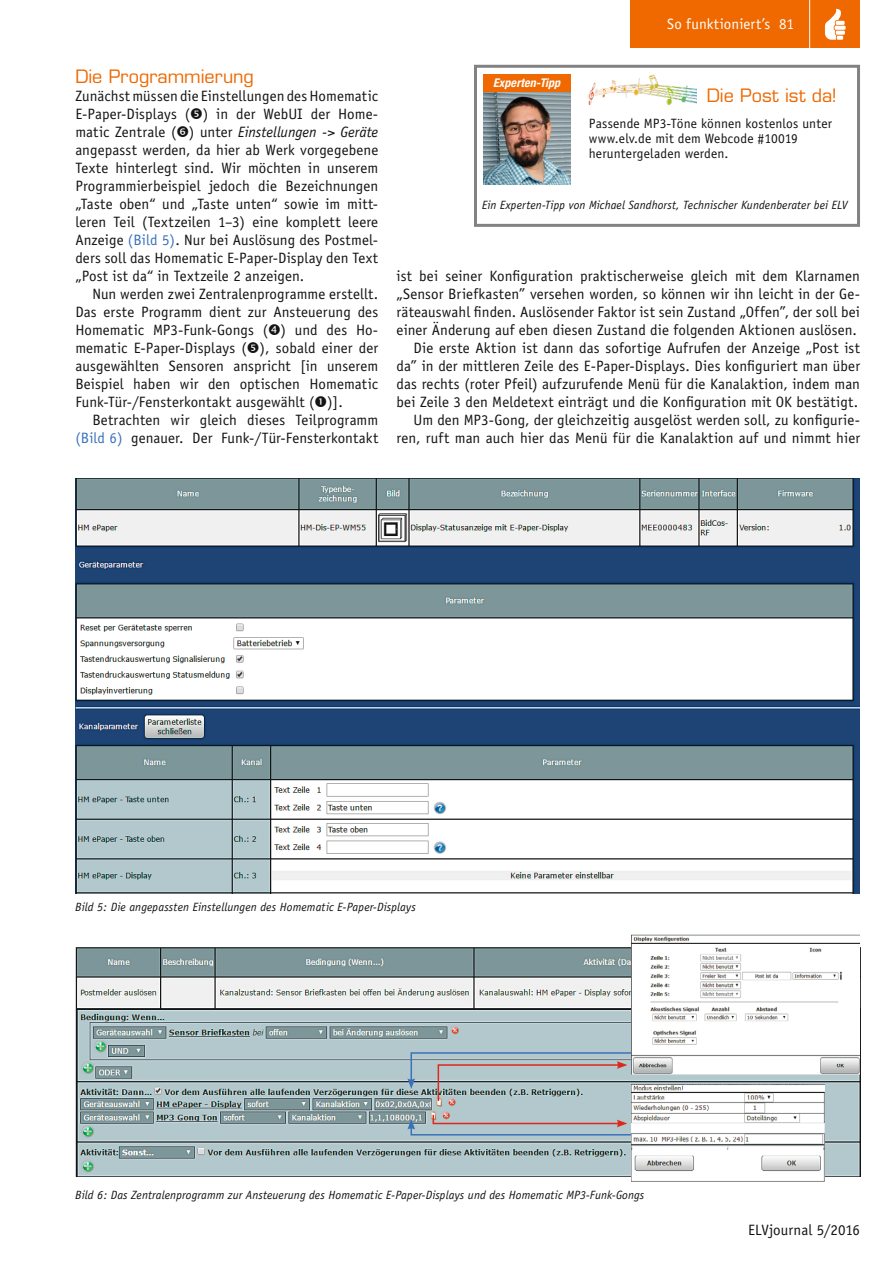
<style>
.page{position:relative;width:894px;height:1264px;background:#fff}
.page>*{position:absolute;margin:0;border:0;box-sizing:border-box;transform-origin:0 0}
.Subhead_5{font:18px "Eurostile";letter-spacing:-.005em;color:#ef6800}
.Fließtext_Neue_Zeile{font:15px/18px "Officina Sans";letter-spacing:.005em;color:#141414;text-align:justify}
.Fließtext_Neuer_Absa{font:15px/18px "Officina Sans";letter-spacing:.005em;color:#141414;text-align:justify}
.t1{font:15px "Officina Sans";letter-spacing:.005em;color:#fff}
.Fließtext_Neuer_Absa-2{font:13.5px "Officina Sans";letter-spacing:.01em;color:#141414}
.Bildunterschrift{font:italic 12px "Officina Sans";letter-spacing:.01em;color:#141414}
.Balken__Experten-Tip{font:italic 700 condensed 12px "Helvetica Neue LT";letter-spacing:.01em;color:#fff}
.s1{font-style:italic}
.s2{color:#3a72b8}
</style>
<div class="page">
<div style="left:630px;top:1px;width:230px;height:47px;background:#ef6800"></div>
<hr style="left:809px;top:1px;width:1px;height:51px;background:#fff">
<svg style="left:825px;top:8px;width:20px;height:32px"></svg>
<div style="left:474px;top:65px;width:386px;height:162px;background:#fff;border:3px solid #818281"></div>
<img style="left:588px;top:68px;width:109px;height:38px">
<img style="left:483px;top:92px;width:87px;height:93px">
<div style="left:483px;top:74px;width:87px;height:18px;background:#ef6800"></div>
<img style="left:75px;top:479px;width:785px;height:414px">
<img style="left:75px;top:947px;width:785px;height:228px">
<svg style="left:407px;top:1051px;width:228px;height:51px;background:#a6b5bb"></svg>
<svg style="left:407px;top:1113px;width:224px;height:23px;background:#abb5bd"></svg>
<img style="left:631px;top:1084px;width:193px;height:97px">
<img style="left:631px;top:934px;width:229px;height:140px">
<p class="Subhead_5" style="left:75px;top:65px;width:180px">Die Programmierung</p>
<p class="Fließtext_Neuer_Absa" style="left:75px;top:87px;width:304px">Zunächst müssen die Einstellungen des Homematic E-Paper-Displays ( ) in der WebUI der Home&shy;matic Zentrale ( ) unter <span class="s1">Einstellungen -&gt; Geräte </span>angepasst werden, da hier ab Werk vorgegebene Texte hinterlegt sind. Wir möchten in unserem Programmierbeispiel jedoch die Bezeichnungen „Taste oben“ und „Taste unten“ sowie im mitt&shy;leren Teil (Textzeilen 1–3) eine komplett leere Anzeige <span class="s2">(Bild 5)</span>. Nur bei Auslösung des Postmel&shy;ders soll das Homematic E-Paper-Display den Text „Post ist da“ in Textzeile 2 anzeigen.</p>
<p class="Fließtext_Neue_Zeile" style="left:75px;top:285px;width:304px;text-indent:17px">Nun werden zwei Zentralenprogramme erstellt.<br>Das erste Programm dient zur Ansteuerung des Homematic MP3-Funk-Gongs ( ) und des Ho&shy;mematic E-Paper-Displays ( ), sobald einer der ausgewählten Sensoren anspricht [in unserem Beispiel haben wir den optischen Homematic Funk-Tür-/Fensterkontakt ausgewählt ( )].</p>
<p class="Fließtext_Neue_Zeile" style="left:75px;top:411px;width:304px;text-align:right">Betrachten wir gleich dieses Teilprogramm <span class="s2">(Bild 6)</span> genauer. Der Funk-/Tür-Fensterkontakt</p>
<p class="Balken__Experten-Tip" style="left:493px;top:75px;width:69px">Experten-Tipp</p>
<p class="t1" style="left:667px;top:15px;width:128px">So funktioniert’s 81</p>
<p class="Subhead_5" style="left:707px;top:85px;width:131px">Die Post ist da!</p>
<p class="Fließtext_Neuer_Absa-2" style="left:589px;top:116px;width:245px">Passende MP3-Töne können kostenlos unter</p>
<p class="Fließtext_Neuer_Absa-2" style="left:589px;top:131px;width:211px">www.elv.de mit dem Webcode #10019</p>
<p class="Fließtext_Neuer_Absa-2" style="left:589px;top:146px;width:141px">heruntergeladen werden.</p>
<p class="Bildunterschrift" style="left:482px;top:198px;width:367px">Ein Experten-Tipp von Michael Sandhorst, Technischer Kundenberater bei ELV</p>
<p class="Fließtext_Neue_Zeile" style="left:396px;top:267px;width:465px">ist bei seiner Konfiguration praktischerweise gleich mit dem Klarnamen „Sensor Briefkasten” versehen worden, so können wir ihn leicht in der Ge&shy;räteauswahl finden. Auslösender Faktor ist sein Zustand „Offen”, der soll bei einer Änderung auf eben diesen Zustand die folgenden Aktionen auslösen.</p>
<p class="Fließtext_Neue_Zeile" style="left:396px;top:339px;width:465px;text-indent:17px">Die erste Aktion ist dann das sofortige Aufrufen der Anzeige „Post ist da” in der mittleren Zeile des E-Paper-Displays. Dies konfiguriert man über das rechts (roter Pfeil) aufzurufende Menü für die Kanalaktion, indem man bei Zeile 3 den Meldetext einträgt und die Konfiguration mit OK bestätigt.</p>
<p class="Fließtext_Neue_Zeile" style="left:396px;top:411px;width:465px;text-align:right">Um den MP3-Gong, der gleichzeitig ausgelöst werden soll, zu konfigurie&shy;ren, ruft man auch hier das Menü für die Kanalaktion auf und nimmt hier</p>
<p class="Bildunterschrift" style="left:75px;top:900px;width:342px">Bild 5: Die angepassten Einstellungen des Homematic E-Paper-Displays</p>
<p class="Bildunterschrift" style="left:75px;top:1188px;width:570px">Bild 6: Das Zentralenprogramm zur Ansteuerung des Homematic E-Paper-Displays und des Homematic MP3-Funk-Gongs</p>
<p class="Fließtext_Neuer_Absa" style="left:748px;top:1221px;width:113px">ELVjournal 5/2016</p>
</div>
